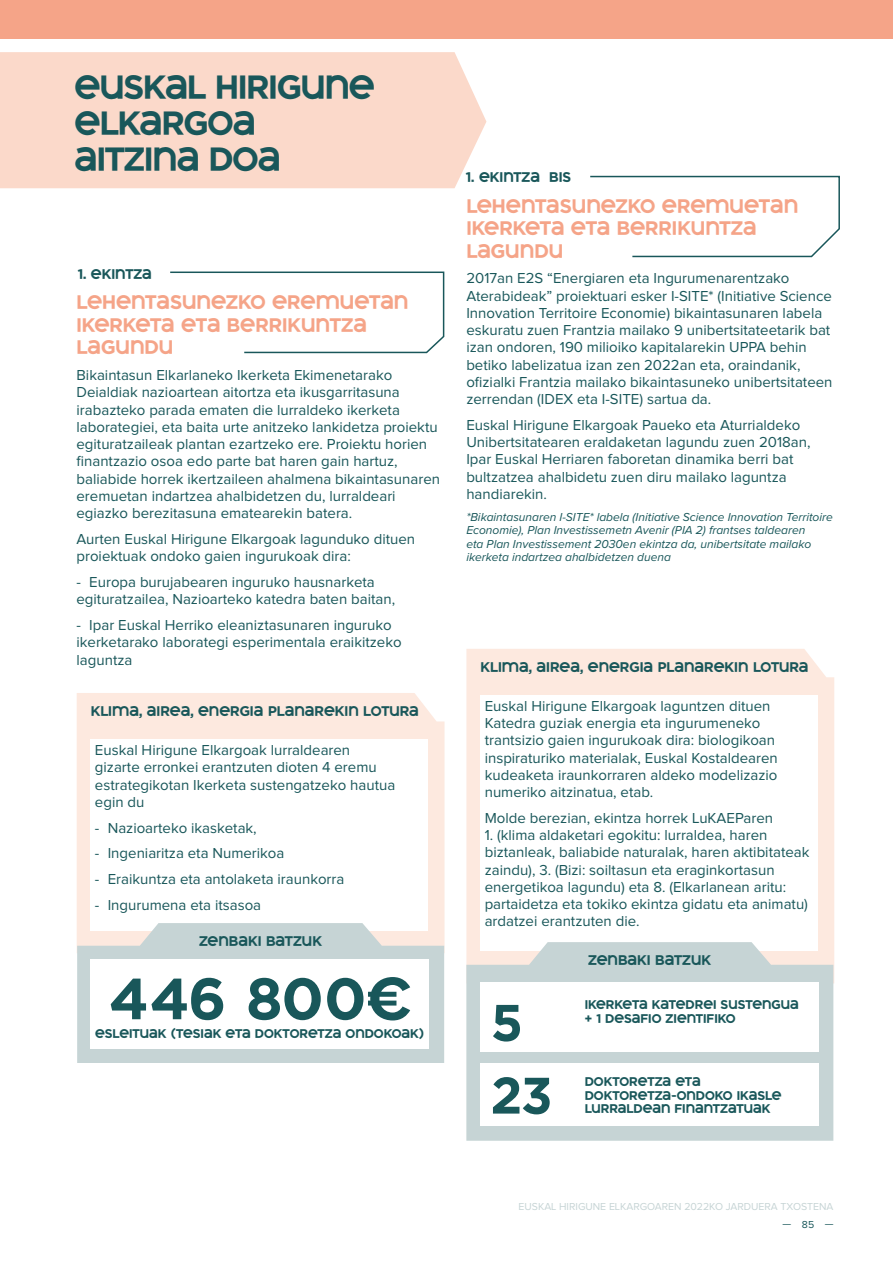
<style>
.page{position:relative;width:893px;height:1263px;background:#fff}
.page>*{position:absolute;margin:0;border:0;box-sizing:border-box;transform-origin:0 0}
.t1{font:63px "Arkam";letter-spacing:-.015em;color:#19575a}
.t2{font:55.5px "Arkam";color:#19575a}
.t3{font:36px/36px "Arkam";letter-spacing:-.025em;color:#19575a}
.t4{font:21px "Arkam";color:#f5a488}
.t5{font:15px/17.2px "Proxima Nova";color:#19575a}
.t6{font:15px "Arkam";color:#19575a}
.t7{font:13.5px "Arkam";color:#19575a}
.t8{font:italic 12px/13.5px "Proxima Nova";color:#19575a}
.t9{font:10.5px "Proxima Nova";color:#c6d4d5}
.t10{font:10.5px "Proxima Nova";color:#19575a}
.s1{font-family:"Proxima Nova";font-weight:700}
</style>
<div class="page">
<div style="left:0;top:0;width:893px;height:38px;background:#f5a488"></div>
<svg style="left:170px;top:271px;width:275px;height:83px"></svg>
<svg style="left:590px;top:175px;width:250px;height:83px"></svg>
<div style="left:77px;top:693px;width:367px;height:230px;background:#fde9df"></div>
<div style="left:466px;top:649px;width:368px;height:334px;background:#fde9df"></div>
<div style="left:91px;top:739px;width:337px;height:191px;background:#fff"></div>
<div style="left:480px;top:695px;width:338px;height:256px;background:#fff"></div>
<svg style="left:77px;top:923px;width:367px;height:140px;background:#cfd8d8"></svg>
<svg style="left:466px;top:942px;width:367px;height:199px;background:#cdd8d8"></svg>
<div style="left:481px;top:982px;width:338px;height:69px;background:#fff"></div>
<div style="left:481px;top:1063px;width:338px;height:63px;background:#fff"></div>
<div style="left:91px;top:959px;width:338px;height:90px;background:#fff"></div>
<div style="left:0;top:52px;width:486px;height:136px;background:#fbd9ca"></div>
<h3 class="t3" style="left:75px;top:69px;width:251px">EUSKAL HIRIGUNE<br>ELKARGOA<br>AITZINA DOA</h3>
<p class="t6" style="left:77px;top:266px;width:75px">1. EKINTZA</p>
<h3 class="t4" style="left:77px;top:292px;width:55px">LEHENTASUNE</h3>
<h3 class="t4" style="left:226px;top:292px;width:62px">ZKO ERE</h3>
<h3 class="t4" style="left:316px;top:292px;width:39px">MUETAN</h3>
<h3 class="t4" style="left:77px;top:315px;width:73px">IKER KETA</h3>
<h3 class="t4" style="left:181px;top:315px;width:14px">ETA</h3>
<h3 class="t4" style="left:227px;top:315px;width:29px">BERR</h3>
<h3 class="t4" style="left:282px;top:315px;width:33px">IKUNT</h3>
<h3 class="t4" style="left:341px;top:315px;width:26px">ZA</h3>
<h3 class="t4" style="left:77px;top:337px;width:54px">LAGUNDU</h3>
<p class="t5" style="left:77px;top:367px;width:365px">Bikaintasun Elkarlaneko Ikerketa Ekimenetarako Deialdiak nazioartean aitortza eta ikusgarritasuna irabazteko parada ematen die lurraldeko ikerketa laborategiei, eta baita urte anitzeko lankidetza proiektu egituratzaileak plantan ezartzeko ere. Proiektu horien finantzazio osoa edo parte bat haren gain hartuz, baliabide horrek ikertzaileen ahalmena bikaintasunaren eremuetan indartzea ahalbidetzen du, lurraldeari egiazko berezitasuna ematearekin batera.</p>
<p class="t5" style="left:77px;top:531px;width:340px">Aurten Euskal Hirigune Elkargoak lagunduko dituen proiektuak ondoko gaien ingurukoak dira:</p>
<p class="t5" style="left:77px;top:574px;width:320px">- Europa burujabearen inguruko hausnarketa egituratzailea, Nazioarteko katedra baten baitan,</p>
<p class="t5" style="left:77px;top:617px;width:327px">- Ipar Euskal Herriko eleaniztasunaren inguruko ikerketarako laborategi esperimentala eraikitzeko laguntza</p>
<p class="t6" style="left:91px;top:704px;width:81px">KLIMA, AIREA</p>
<p class="t6" style="left:190px;top:704px;width:30px">, ENER</p>
<p class="t6" style="left:240px;top:704px;width:56px">GIA PLANARE</p>
<p class="t6" style="left:335px;top:704px;width:57px">KIN LOTURA</p>
<p class="t5" style="left:95px;top:742px;width:302px">Euskal Hirigune Elkargoak lurraldearen gizarte erronkei erantzuten dioten 4 eremu estrategikotan Ikerketa sustengatzeko hautua egin du</p>
<p class="t5" style="left:95px;top:819px;width:163px">- Nazioarteko ikasketak,</p>
<p class="t5" style="left:95px;top:845px;width:191px">- Ingeniaritza eta Numerikoa</p>
<p class="t5" style="left:95px;top:871px;width:251px">- Eraikuntza eta antolaketa iraunkorra</p>
<p class="t5" style="left:95px;top:897px;width:168px">- Ingurumena eta itsasoa</p>
<p class="t6" style="left:199px;top:933px;width:11px">ZENBA</p>
<p class="t6" style="left:248px;top:933px;width:75px">KI BATZUK</p>
<h1 class="t1" style="left:108px;top:968px;width:305px">446 800<span class="s1">€</span></h1>
<p class="t7" style="left:113px;top:1027px;width:30px">LEITUA</p>
<p class="t7" style="left:158px;top:1027px;width:77px">K (TESIAK ETA</p>
<p class="t7" style="left:255px;top:1027px;width:54px">DOKTORET</p>
<p class="t7" style="left:325px;top:1027px;width:41px">ZA OND</p>
<p class="t7" style="left:374px;top:1027px;width:52px">OKOAK)</p>
<p class="t7" style="left:95px;top:1027px;width:10px">ES</p>
<p class="t6" style="left:466px;top:170px;width:106px">1. EKINTZA BIS</p>
<h3 class="t4" style="left:466px;top:195px;width:55px">LEHENTASUNE</h3>
<h3 class="t4" style="left:615px;top:195px;width:62px">ZKO ERE</h3>
<h3 class="t4" style="left:705px;top:195px;width:39px">MUETAN</h3>
<h3 class="t4" style="left:466px;top:218px;width:73px">IKER KETA</h3>
<h3 class="t4" style="left:571px;top:218px;width:14px">ETA</h3>
<h3 class="t4" style="left:617px;top:218px;width:29px">BERR</h3>
<h3 class="t4" style="left:672px;top:218px;width:33px">IKUNT</h3>
<h3 class="t4" style="left:731px;top:218px;width:26px">ZA</h3>
<h3 class="t4" style="left:466px;top:240px;width:54px">LAGUNDU</h3>
<p class="t5" style="left:466px;top:270px;width:368px">2017an E2S “Energiaren eta Ingurumenarentzako Aterabideak” proiektuari esker I-SITE* (Initiative Science Innovation Territoire Economie) bikaintasunaren labela eskuratu zuen Frantzia mailako 9 unibertsitateetarik bat izan ondoren, 190 milioiko kapitalarekin UPPA behin betiko labelizatua izan zen 2022an eta, oraindanik, ofizialki Frantzia mailako bikaintasuneko unibertsitateen zerrendan (IDEX eta I-SITE) sartua da.</p>
<p class="t5" style="left:466px;top:417px;width:346px">Euskal Hirigune Elkargoak Paueko eta Aturrialdeko Unibertsitatearen eraldaketan lagundu zuen 2018an, Ipar Euskal Herriaren faboretan dinamika berri bat bultzatzea ahalbidetu zuen diru mailako laguntza handiarekin.</p>
<p class="t8" style="left:466px;top:510px;width:368px">*Bikaintasunaren I-SITE* labela (Initiative Science Innovation Territoire Economie), Plan Investissemetn Avenir (PIA 2) frantses taldearen<br>eta Plan Investissement 2030en ekintza da, unibertsitate mailako ikerketa indartzea ahalbidetzen duena</p>
<p class="t6" style="left:480px;top:660px;width:81px">KLIMA, AIREA</p>
<p class="t6" style="left:580px;top:660px;width:30px">, ENER</p>
<p class="t6" style="left:629px;top:660px;width:56px">GIA PLANARE</p>
<p class="t6" style="left:724px;top:660px;width:57px">KIN LOTURA</p>
<p class="t5" style="left:485px;top:698px;width:295px">Euskal Hirigune Elkargoak laguntzen dituen Katedra guziak energia eta ingurumeneko trantsizio gaien ingurukoak dira: biologikoan inspiraturiko materialak, Euskal Kostaldearen kudeaketa iraunkorraren aldeko modelizazio numeriko aitzinatua, etab.</p>
<p class="t5" style="left:485px;top:810px;width:290px">Molde berezian, ekintza horrek LuKAEParen</p>
<p class="t5" style="left:485px;top:827px;width:326px">1. (klima aldaketari egokitu: lurraldea, haren biztanleak, baliabide naturalak, haren aktibitateak zaindu), 3. (Bizi: soiltasun eta eraginkortasun energetikoa lagundu) eta 8. (Elkarlanean aritu: partaidetza eta tokiko ekintza gidatu eta animatu) ardatzei erantzuten die.</p>
<h2 class="t2" style="left:490px;top:996px;width:34px">5</h2>
<h2 class="t2" style="left:490px;top:1069px;width:64px">23</h2>
<p class="t6" style="left:588px;top:953px;width:11px">ZENBA</p>
<p class="t6" style="left:637px;top:953px;width:75px">KI BATZUK</p>
<p class="t7" style="left:585px;top:998px;width:48px">IKER KETA</p>
<p class="t7" style="left:652px;top:998px;width:10px">KATEDRE</p>
<p class="t7" style="left:713px;top:998px;width:17px">I SUSTEN</p>
<p class="t7" style="left:771px;top:998px;width:19px">GUA</p>
<p class="t7" style="left:585px;top:1012px;width:31px">+ 1 DESA</p>
<p class="t7" style="left:641px;top:1012px;width:47px">FIO ZIENT</p>
<p class="t7" style="left:703px;top:1012px;width:34px">IFIKO</p>
<p class="t7" style="left:585px;top:1075px;width:54px">DOKTORET</p>
<p class="t7" style="left:655px;top:1075px;width:30px">ZA ETA</p>
<p class="t7" style="left:585px;top:1088px;width:54px">DOKTORET</p>
<p class="t7" style="left:655px;top:1088px;width:128px">ZA-ONDOKO IKAS LE</p>
<p class="t7" style="left:585px;top:1102px;width:17px">LURRA</p>
<p class="t7" style="left:626px;top:1102px;width:17px">LDEAN</p>
<p class="t7" style="left:674px;top:1102px;width:21px">FINANT</p>
<p class="t7" style="left:720px;top:1102px;width:18px">ZATUA</p>
<p class="t7" style="left:762px;top:1102px;width:10px">K</p>
<p class="t9" style="left:518px;top:1202px;width:316px">EUSKAL HIRIGUNE ELKARGOAREN 2022KO JARDUERA TXOSTENA</p>
<p class="t10" style="left:783px;top:1219px;width:52px">—85—</p>
</div>
